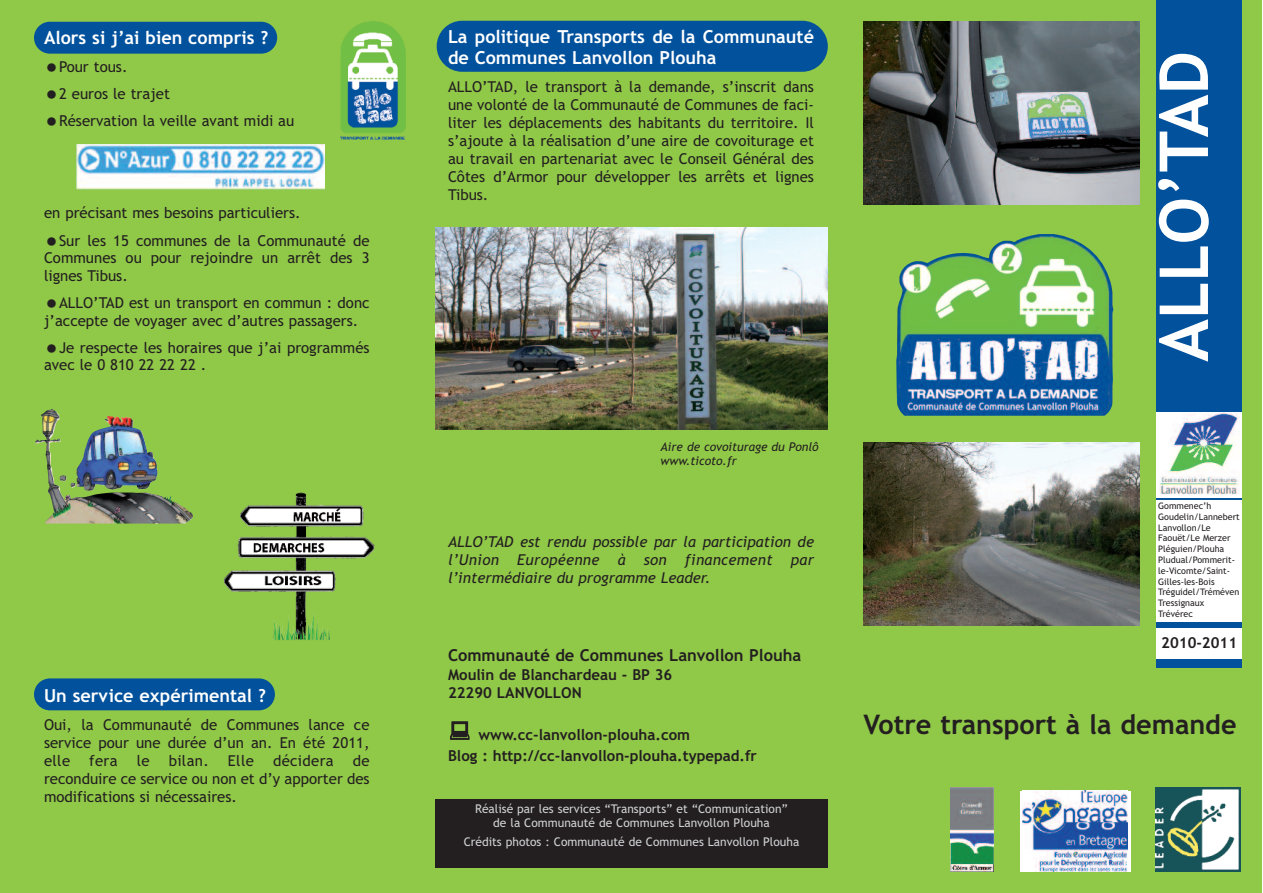
<style>
.page{position:relative;width:1263px;height:893px;background:#fff}
.page>*{position:absolute;margin:0;border:0;box-sizing:border-box;transform-origin:0 0}
.t1{font:700 67.5px "Trebuchet MS";color:#fff}
.t2{font:700 27px "Trebuchet MS";color:#231f20}
.t3{font:700 18px/21.6px "Trebuchet MS";color:#fff}
.t4{font:700 16.5px "Trebuchet MS";color:#231f20}
.t5{font:15px/18px "Trebuchet MS";color:#231f20}
.t6{font:700 15px/18px "Trebuchet MS";color:#231f20}
.t7{font:italic 15px/18px "Trebuchet MS";color:#231f20;text-align:justify}
.t8{font:15px "Trebuchet MS";letter-spacing:.02em;color:#231f20}
.t9{font:12px/14.4px "Trebuchet MS";color:#d1d2d4;text-align:center}
.t10{font:italic 12px/14.4px "Trebuchet MS";color:#231f20}
.t11{font:9px/10.8px "Trebuchet MS";color:#231f20}
</style>
<div class="page">
<div style="left:0;top:0;width:1262px;height:893px;background:#90c848"></div>
<div style="left:34px;top:22px;width:243px;height:32px;background:#01519c;border-radius:16px"></div>
<div style="left:34px;top:678px;width:241px;height:32px;background:#01519c;border-radius:16px"></div>
<div style="left:437px;top:21px;width:391px;height:51px;background:#01519c;border-radius:26px"></div>
<div style="left:1157px;top:0;width:85px;height:668px;background:#01519c"></div>
<div style="left:1157px;top:413px;width:85px;height:85px;background:#fff"></div>
<img style="left:1159px;top:413px;width:80px;height:82px">
<div style="left:1157px;top:501px;width:85px;height:121px;background:#fff"></div>
<div style="left:1157px;top:628px;width:85px;height:31px;background:#fff"></div>
<img style="left:863px;top:21px;width:277px;height:183px">
<img style="left:896px;top:234px;width:217px;height:182px">
<div style="left:435px;top:799px;width:393px;height:68px;background:#231f20"></div>
<img style="left:435px;top:228px;width:393px;height:201px">
<div style="left:1020px;top:791px;width:110px;height:81px;background:#fff"></div>
<img style="left:1023px;top:791px;width:105px;height:81px">
<img style="left:863px;top:443px;width:277px;height:183px">
<img style="left:1155px;top:787px;width:85px;height:84px">
<img style="left:951px;top:788px;width:42px;height:84px">
<img style="left:35px;top:409px;width:158px;height:115px">
<img style="left:76px;top:145px;width:248px;height:44px">
<img style="left:340px;top:21px;width:66px;height:118px">
<img style="left:224px;top:492px;width:151px;height:148px">
<p class="t3" style="left:44px;top:26px;width:226px">Alors si j’ai bien compris ?</p>
<p class="t5" style="left:59px;top:54px;width:237px;line-height:26.5px">Pour tous.<br>2 euros le trajet<br>Réservation la veille avant midi au</p>
<p class="t5" style="left:59px;top:200px;width:312px;line-height:27.5px;text-indent:-15px">en précisant mes besoins particuliers.<br>Sur les 15 communes de la Communauté de</p>
<p class="t5" style="left:44px;top:249px;width:327px">Communes ou pour rejoindre un arrêt des 3 lignes Tibus.</p>
<p class="t5" style="left:44px;top:295px;width:327px;line-height:17.1px;text-indent:15px">ALLO’TAD est un transport en commun : donc j’accepte de voyager avec d’autres passagers.</p>
<p class="t5" style="left:44px;top:339px;width:327px;line-height:17.1px;text-indent:15px">Je respecte les horaires que j’ai programmés avec le 0 810 22 22 22 .</p>
<p class="t3" style="left:44px;top:685px;width:224px">Un service expérimental ?</p>
<p class="t5" style="left:44px;top:716px;width:327px;text-align:justify">Oui, la Communauté de Communes lance ce service pour une durée d’un an. En été 2011, elle</p>
<p class="t5" style="left:89px;top:752px;width:30px">fera</p>
<p class="t5" style="left:137px;top:752px;width:14px">le</p>
<p class="t5" style="left:169px;top:752px;width:42px">bilan.</p>
<p class="t5" style="left:228px;top:752px;width:28px">Elle</p>
<p class="t8" style="left:273px;top:752px;width:62px">décidera</p>
<p class="t5" style="left:44px;top:752px;width:327px;text-align:justify;text-indent:309px">de reconduire ce service ou non et d’y apporter des modifications si nécessaires.</p>
<p class="t3" style="left:448px;top:25px;width:367px">La politique Transports de la Communauté de Communes Lanvollon Plouha</p>
<p class="t5" style="left:448px;top:78px;width:367px;text-align:justify">ALLO’TAD, le transport à la demande, s’inscrit dans une volonté de la Communauté de Communes de faci&shy;liter les déplacements des habitants du territoire. Il s’ajoute à la réalisation d’une aire de covoiturage et au travail en partenariat avec le Conseil Général des Côtes d’Armor pour développer les arrêts et lignes Tibus.</p>
<p class="t10" style="left:661px;top:439px;width:160px">Aire de covoiturage du Ponlô www.ticoto.fr</p>
<p class="t7" style="left:448px;top:533px;width:368px">ALLO’TAD est rendu possible par la participation de l’Union Européenne à son financement par l’intermédiaire du programme Leader.</p>
<p class="t4" style="left:448px;top:645px;width:355px">Communauté de Communes Lanvollon Plouha</p>
<p class="t6" style="left:448px;top:666px;width:226px">Moulin de Blanchardeau - BP 36<br>22290 LANVOLLON</p>
<p class="t6" style="left:448px;top:724px;width:310px;line-height:21.3px;text-indent:31px">www.cc-lanvollon-plouha.com<br>Blog : http://cc-lanvollon-plouha.typepad.fr</p>
<p class="t9" style="left:475px;top:801px;width:314px">Réalisé par les services “Transports” et “Communication” de la Communauté de Communes Lanvollon Plouha</p>
<p class="t9" style="left:464px;top:834px;width:337px">Crédits photos : Communauté de Communes Lanvollon Plouha</p>
<h1 class="t1" style="left:1142px;top:362px;width:312px;rotate:-90deg">ALLO’TAD</h1>
<p class="t11" style="left:1158px;top:500px;width:83px">Gommenec’h<br>Goudelin/Lannebert<br>Lanvollon/Le<br>Faouët/Le Merzer<br>Pléguien/Plouha<br>Pludual/Pommerit&shy;le-Vicomte/Saint-<br>Gilles-les-Bois<br>Tréguidel/Tréméven<br>Tressignaux<br>Trévérec</p>
<p class="t6" style="left:1161px;top:633px;width:77px">2010-2011</p>
<h2 class="t2" style="left:863px;top:707px;width:375px">Votre transport à la demande</h2>
</div>
